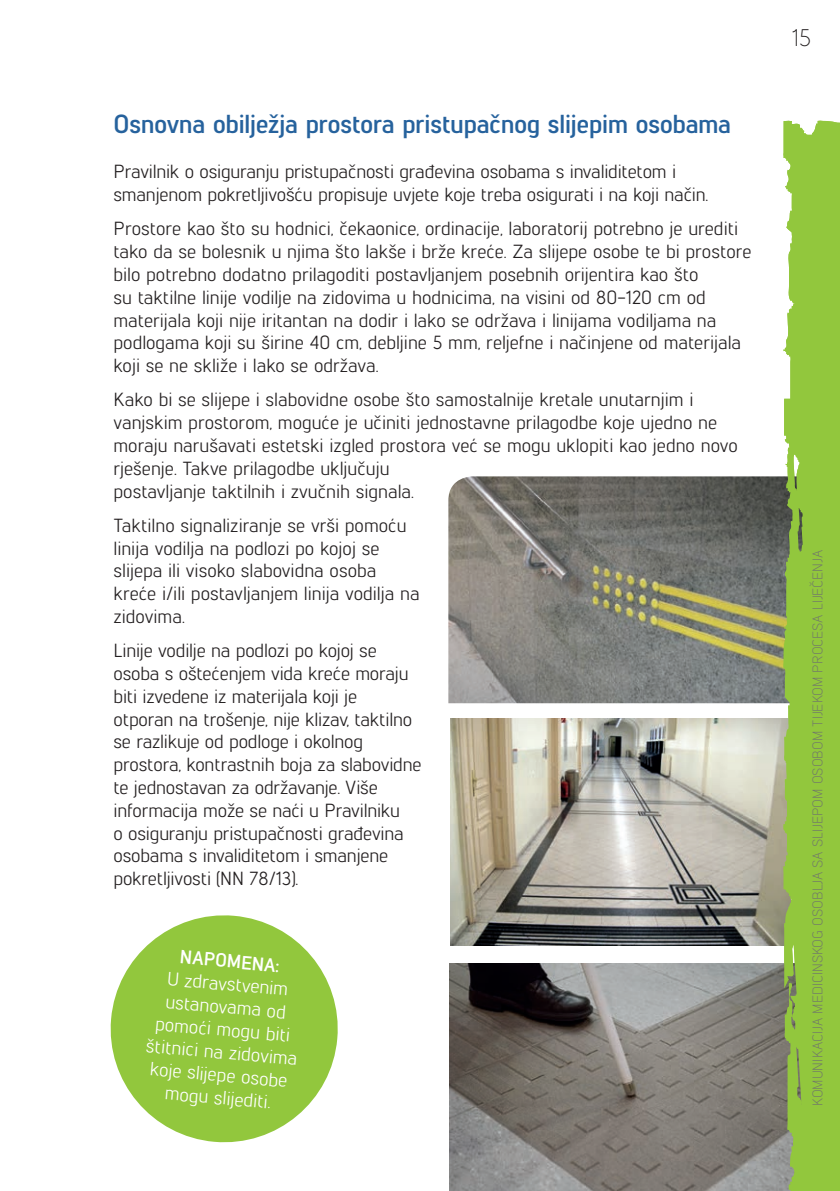
<style>
.page{position:relative;width:840px;height:1191px;background:#fff}
.page>*{position:absolute;margin:0;border:0;box-sizing:border-box;transform-origin:0 0}
.t1{font:700 26px "Lintel";color:#26629d}
.t2{font:300 24px "Lintel";color:#231f20}
.t3{font:19px/22.8px "Lintel";color:#231f20}
.t4{font:19px/22.8px "Lintel";color:#fff;text-align:center}
.t5{font:700 19px "Lintel";color:#fff}
.t6{font:300 14px "Lintel";color:#6c6d70}
</style>
<div class="page">
<svg style="left:110px;top:915px;width:228px;height:228px;fill:#92c73d"></svg>
<img style="left:448px;top:476px;width:334px;height:227px">
<img style="left:450px;top:719px;width:332px;height:226px">
<img style="left:449px;top:963px;width:333px;height:228px">
<svg style="left:782px;top:120px;width:57px;height:1071px;background:#95c44a"></svg>
<h1 class="t1" style="left:113px;top:106px;width:618px">Osnovna obilježja prostora pristupačnog slijepim osobama</h1>
<p class="t3" style="left:113px;top:159px;width:596px">Pravilnik o osiguranju pristupačnosti građevina osobama s invaliditetom i smanjenom pokretljivošću propisuje uvjete koje treba osigurati i na koji način.</p>
<p class="t3" style="left:113px;top:216px;width:639px">Prostore kao što su hodnici, čekaonice, ordinacije, laboratorij potrebno je urediti tako da se bolesnik u njima što lakše i brže kreće. Za slijepe osobe te bi prostore bilo potrebno dodatno prilagoditi postavljanjem posebnih orijentira kao što<br>su taktilne linije vodilje na zidovima u hodnicima, na visini od 80-120 cm od materijala koji nije iritantan na dodir i lako se održava i linijama vodiljama na podlogama koji su širine 40 cm, debljine 5 mm, reljefne i načinjene od materijala koji se ne skliže i lako se održava.</p>
<p class="t3" style="left:113px;top:387px;width:625px">Kako bi se slijepe i slabovidne osobe što samostalnije kretale unutarnjim i vanjskim prostorom, moguće je učiniti jednostavne prilagodbe koje ujedno ne moraju narušavati estetski izgled prostora već se mogu uklopiti kao jedno novo rješenje. Takve prilagodbe uključuju<br>postavljanje taktilnih i zvučnih signala.</p>
<p class="t3" style="left:113px;top:512px;width:307px">Taktilno signaliziranje se vrši pomoću linija vodilja na podlozi po kojoj se slijepa ili visoko slabovidna osoba kreće i/ili postavljanjem linija vodilja na zidovima.</p>
<p class="t3" style="left:113px;top:638px;width:309px">Linije vodilje na podlozi po kojoj se osoba s oštećenjem vida kreće moraju biti izvedene iz materijala koji je otporan na trošenje, nije klizav, taktilno se razlikuje od podloge i okolnog prostora, kontrastnih boja za slabovidne te jednostavan za održavanje. Više informacija može se naći u Pravilniku<br>o osiguranju pristupačnosti građevina osobama s invaliditetom i smanjene pokretljivosti (NN 78/13).</p>
<p class="t5" style="left:181px;top:943px;width:101px;rotate:5deg">NAPOMENA:</p>
<p class="t4" style="left:153px;top:964px;width:153px;rotate:5deg">U zdravstvenim ustanovama od pomoći mogu biti štitnici na zidovima koje slijepe osobe mogu slijediti.</p>
<p class="t2" style="left:791px;top:22px;width:21px">15</p>
<p class="t6" style="left:807px;top:1106px;width:557px;rotate:-90deg">KOMUNIKACIJA MEDICINSKOG OSOBLJA SA SLIJEPOM OSOBOM TIJEKOM PROCESA LIJEČENJA</p>
</div>
